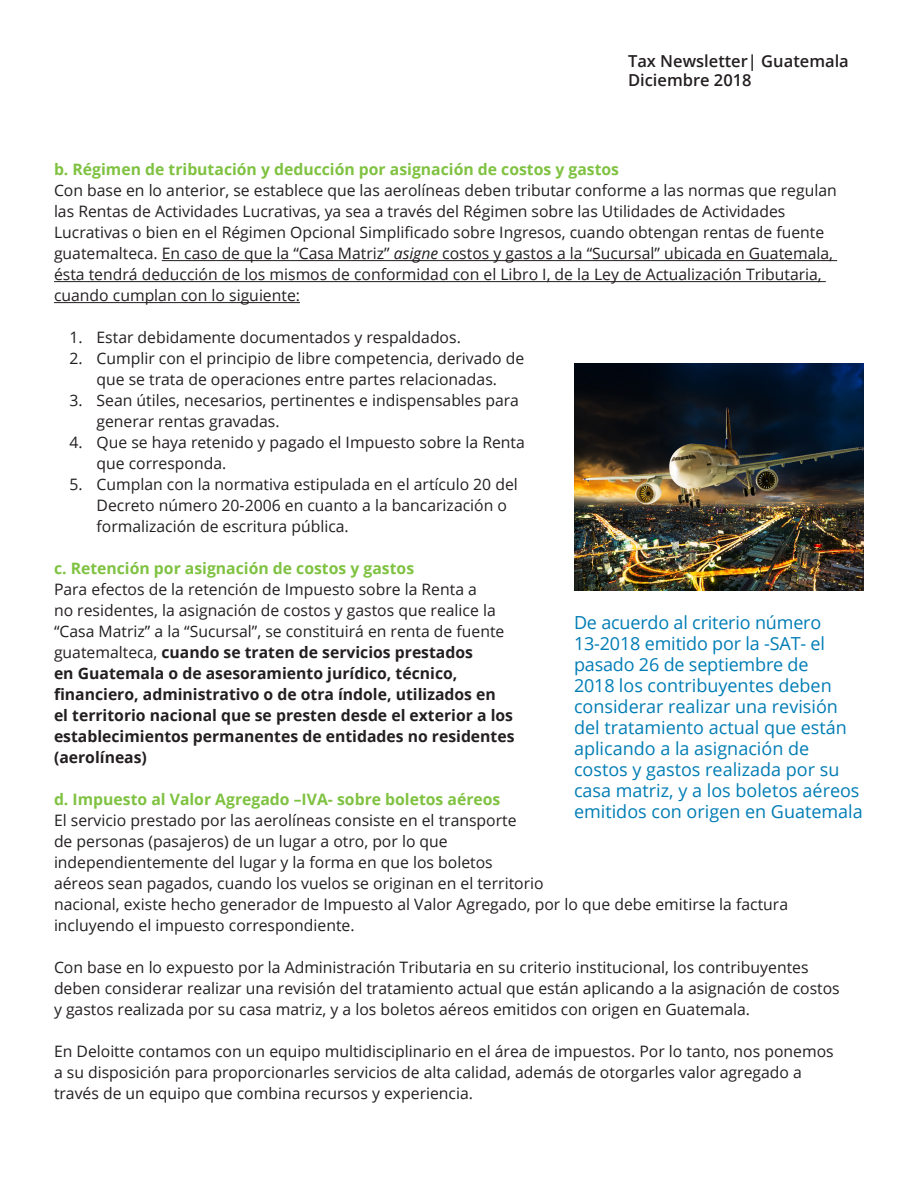
<style>
.page{position:relative;width:918px;height:1188px;background:#fff}
.page>*{position:absolute;margin:0;border:0;box-sizing:border-box;transform-origin:0 0}
.t1{font:18px/21px "Open Sans";color:#007db5}
.t2{font:600 16.5px "Open Sans";color:#231f20}
.t3{font:15.75px/21px "Open Sans";color:#231f20}
.t4{font:700 15.75px/21px "Open Sans";color:#231f20}
.t5{font:700 15.75px "Open Sans";color:#7fc241}
.s1{font-style:italic}
.s2{font-weight:400}
</style>
<div class="page">
<hr style="left:162px;top:260px;width:675px;height:1px;background:#231f20">
<hr style="left:54px;top:281px;width:772px;height:1px;background:#231f20">
<hr style="left:54px;top:302px;width:246px;height:1px;background:#231f20">
<img style="left:574px;top:364px;width:290px;height:226px">
<p class="t2" style="left:628px;top:49px;width:222px">Tax Newsletter| Guatemala</p>
<p class="t2" style="left:628px;top:69px;width:125px">Diciembre 2018</p>
<p class="t5" style="left:54px;top:159px;width:567px">b. Régimen de tributación y deducción por asignación de costos y gastos</p>
<p class="t3" style="left:54px;top:180px;width:784px">Con base en lo anterior, se establece que las aerolíneas deben tributar conforme a las normas que regulan las Rentas de Actividades Lucrativas, ya sea a través del Régimen sobre las Utilidades de Actividades Lucrativas o bien en el Régimen Opcional Simplificado sobre Ingresos, cuando obtengan rentas de fuente guatemalteca. En caso de que la “Casa Matriz” <span class="s1">asigne</span> costos y gastos a la “Sucursal” ubicada en Guatemala, ésta tendrá deducción de los mismos de conformidad con el Libro I, de la Ley de Actualización Tributaria, cuando cumplan con lo siguiente:</p>
<p class="t3" style="left:70px;top:327px;width:393px">1. Estar debidamente documentados y respaldados.</p>
<p class="t3" style="left:70px;top:348px;width:456px;text-align:center">2. Cumplir con el principio de libre competencia, derivado de que se trata de operaciones entre partes relacionadas.</p>
<p class="t3" style="left:97px;top:390px;width:424px;text-indent:-27px">3. Sean útiles, necesarios, pertinentes e indispensables para generar rentas gravadas.</p>
<p class="t3" style="left:97px;top:432px;width:430px;text-indent:-27px">4. Que se haya retenido y pagado el Impuesto sobre la Renta que corresponda.</p>
<p class="t3" style="left:97px;top:474px;width:423px;text-indent:-27px">5. Cumplan con la normativa estipulada en el artículo 20 del<br>Decreto número 20-2006 en cuanto a la bancarización o formalización de escritura pública.</p>
<p class="t5" style="left:54px;top:558px;width:362px">c. Retención por asignación de costos y gastos</p>
<p class="t4" style="left:54px;top:579px;width:462px"><span class="s2">Para efectos de la retención de Impuesto sobre la Renta a<br>no residentes, la asignación de costos y gastos que realice la “Casa Matriz” a la “Sucursal”, se constituirá en renta de fuente guatemalteca,</span> cuando se traten de servicios prestados<br>en Guatemala o de asesoramiento jurídico, técnico, financiero, administrativo o de otra índole, utilizados en<br>el territorio nacional que se presten desde el exterior a los establecimientos permanentes de entidades no residentes (aerolíneas)</p>
<p class="t5" style="left:54px;top:789px;width:448px">d. Impuesto al Valor Agregado –IVA- sobre boletos aéreos</p>
<p class="t3" style="left:54px;top:810px;width:736px">El servicio prestado por las aerolíneas consiste en el transporte<br>de personas (pasajeros) de un lugar a otro, por lo que<br>independientemente del lugar y la forma en que los boletos<br>aéreos sean pagados, cuando los vuelos se originan en el territorio<br>nacional, existe hecho generador de Impuesto al Valor Agregado, por lo que debe emitirse la factura incluyendo el impuesto correspondiente.</p>
<p class="t3" style="left:54px;top:957px;width:787px">Con base en lo expuesto por la Administración Tributaria en su criterio institucional, los contribuyentes deben considerar realizar una revisión del tratamiento actual que están aplicando a la asignación de costos y gastos realizada por su casa matriz, y a los boletos aéreos emitidos con origen en Guatemala.</p>
<p class="t3" style="left:54px;top:1041px;width:781px">En Deloitte contamos con un equipo multidisciplinario en el área de impuestos. Por lo tanto, nos ponemos a su disposición para proporcionarles servicios de alta calidad, además de otorgarles valor agregado a través de un equipo que combina recursos y experiencia.</p>
<p class="t1" style="left:574px;top:612px;width:290px">De acuerdo al criterio número<br>13-2018 emitido por la -SAT- el pasado 26 de septiembre de<br>2018 los contribuyentes deben considerar realizar una revisión del tratamiento actual que están aplicando a la asignación de costos y gastos realizada por su casa matriz, y a los boletos aéreos emitidos con origen en Guatemala</p>
</div>
